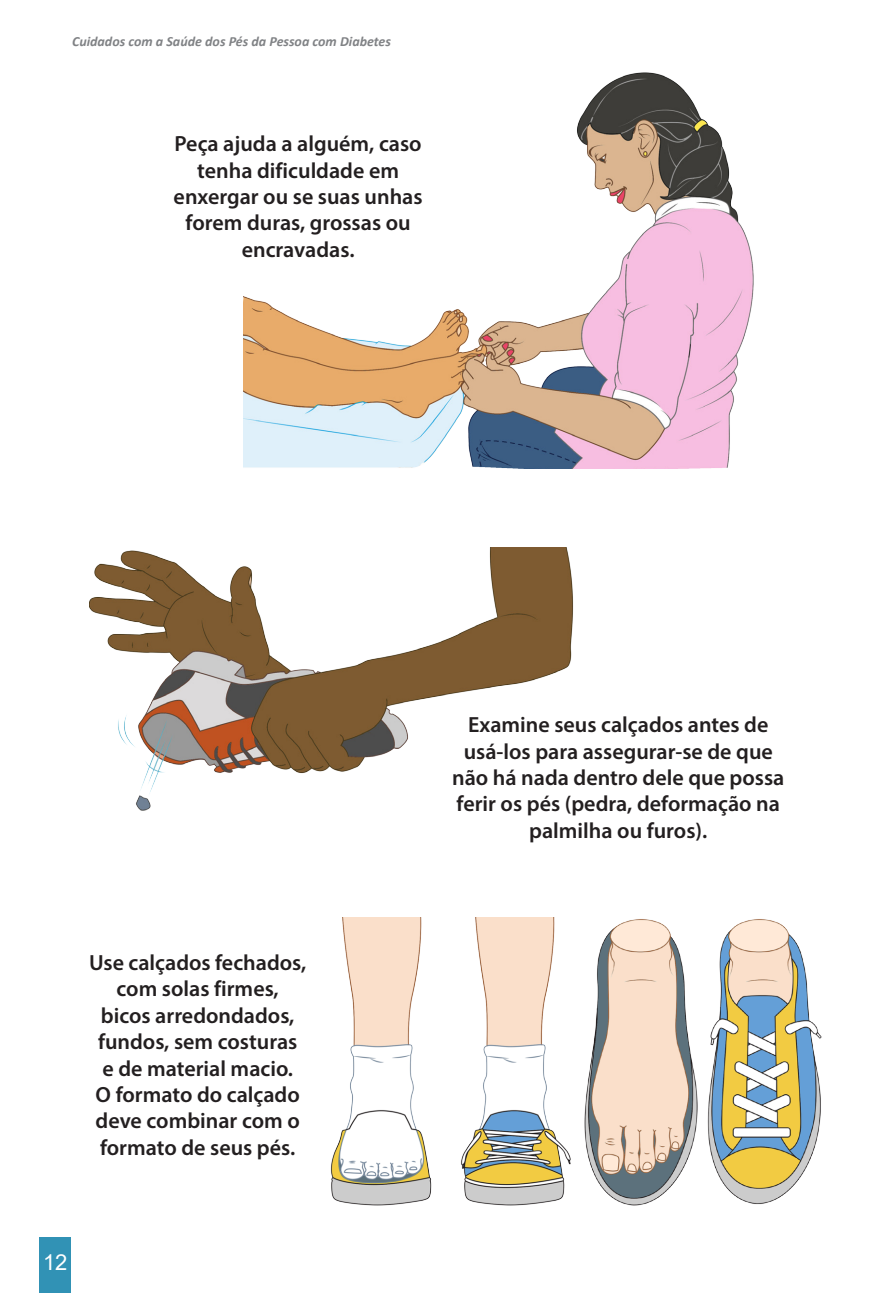
<style>
.page{position:relative;width:891px;height:1293px;background:#fff}
.page>*{position:absolute;margin:0;border:0;box-sizing:border-box;transform-origin:0 0}
.Recuo{font:600 22px/26.4px "Myriad Pro";color:#231f20;text-align:center}
.t1{font:22px "Arial";color:#fff}
.t2{font:italic 700 14px "Calibri";color:#808285}
</style>
<div class="page">
<div style="left:39px;top:1237px;width:32px;height:56px;background:#3192b5"></div>
<img style="left:89px;top:547px;width:485px;height:264px">
<img style="left:244px;top:72px;width:510px;height:396px">
<img style="left:584px;top:919px;width:238px;height:287px">
<img style="left:331px;top:917px;width:239px;height:289px">
<p class="t2" style="left:72px;top:31px;width:320px">Cuidados com a Saúde dos Pés da Pessoa com Diabetes</p>
<p class="Recuo" style="left:173px;top:130px;width:250px">Peça ajuda a alguém, caso tenha dificuldade em enxergar ou se suas unhas forem duras, grossas ou encravadas.</p>
<p class="Recuo" style="left:89px;top:948px;width:219px">Use calçados fechados, com solas firmes, bicos arredondados, fundos, sem costuras<br>e de material macio.<br>O formato do calçado deve combinar com o formato de seus pés.</p>
<p class="t1" style="left:43px;top:1247px;width:26px">12</p>
<p class="Recuo" style="left:452px;top:711px;width:333px">Examine seus calçados antes de usá-los para assegurar-se de que não há nada dentro dele que possa ferir os pés (pedra, deformação na palmilha ou furos).</p>
</div>
